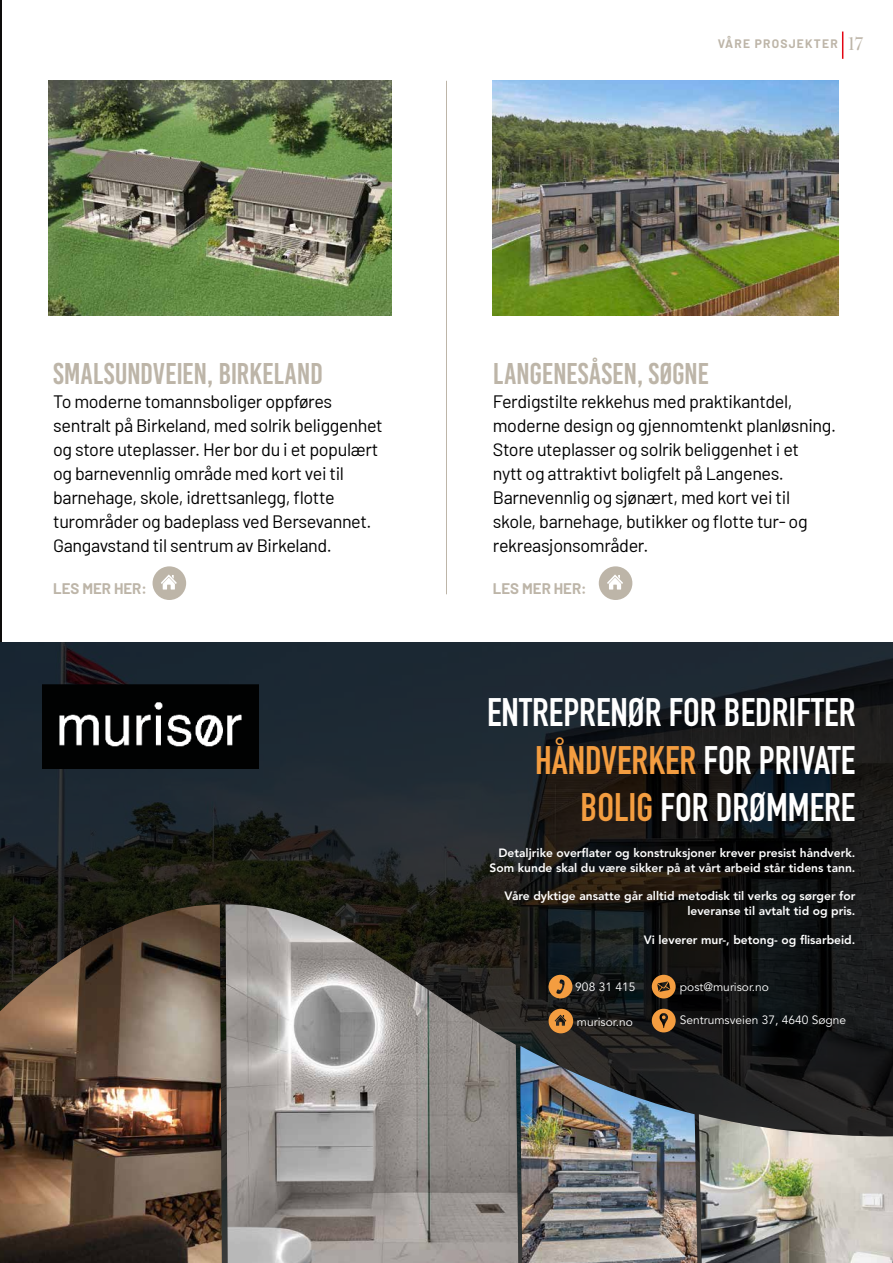
<style>
.page{position:relative;width:893px;height:1263px;background:#fff}
.page>*{position:absolute;margin:0;border:0;box-sizing:border-box;transform-origin:0 0}
.t1{font:39.3px/47.1px "DIN Engschrift LT Pro";color:#fff;text-align:right}
.t2{font:30px "Bebas Kai";letter-spacing:-.01em;color:#bdb5a8}
.t3{font:18px/24px "Barlow";letter-spacing:-.02em;color:#000}
.t4{font:700 15px "Barlow";color:#bdb5a8}
.t5{font:800 12px/14.4px "Avenir LT Std";color:#fff;text-align:right}
.t6{font:12px "Avenir LT Std";color:#fff}
.t7{font:700 12px "Barlow";letter-spacing:.1em;color:#bdb5a8}
.s1{font-family:"Baskerville Display PT";font-weight:400;font-size:18.9px}
.s2{color:#f49d40}
</style>
<div class="page">
<hr style="left:0;top:0;width:1px;height:1263px;background:#0d0c0b">
<img style="left:49px;top:80px;width:342px;height:235px">
<img style="left:493px;top:80px;width:346px;height:235px">
<hr style="left:446px;top:81px;width:1px;height:513px;background:#bdb5a8">
<svg style="left:153px;top:566px;width:33px;height:34px"></svg>
<svg style="left:599px;top:566px;width:33px;height:34px"></svg>
<svg style="left:0;top:642px;width:893px;height:621px;background:#191e21"></svg>
<img style="left:226px;top:904px;width:292px;height:359px">
<img style="left:0;top:904px;width:222px;height:359px">
<img style="left:520px;top:1045px;width:373px;height:218px">
<img style="left:520px;top:1046px;width:177px;height:217px">
<img style="left:43px;top:685px;width:216px;height:83px">
<svg style="left:652px;top:1009px;width:24px;height:23px"></svg>
<svg style="left:549px;top:975px;width:23px;height:23px"></svg>
<svg style="left:652px;top:975px;width:24px;height:23px"></svg>
<svg style="left:549px;top:1009px;width:24px;height:24px"></svg>
<svg style="left:842px;top:32px;width:1px;height:27px"></svg>
<p class="t7" style="left:718px;top:35px;width:147px">VÅRE PROSJEKTER <span class="s1">17</span></p>
<h2 class="t2" style="left:53px;top:357px;width:271px">SMALSUNDVEIEN, BIRKELAND</h2>
<p class="t3" style="left:53px;top:388px;width:331px">To moderne tomannsboliger oppføres sentralt på Birkeland, med solrik beliggenhet og store uteplasser. Her bor du i et populært og barnevennlig område med kort vei til barnehage, skole, idrettsanlegg, flotte turområder og badeplass ved Bersevannet.<br>Gangavstand til sentrum av Birkeland.</p>
<p class="t4" style="left:53px;top:577px;width:95px">LES MER HER:</p>
<h2 class="t2" style="left:493px;top:357px;width:218px">LANGENESÅSEN, SØGNE</h2>
<p class="t3" style="left:493px;top:388px;width:345px">Ferdigstilte rekkehus med praktikantdel, moderne design og gjennomtenkt planløsning.<br>Store uteplasser og solrik beliggenhet i et<br>nytt og attraktivt boligfelt på Langenes.<br>Barnevennlig og sjønært, med kort vei til skole, barnehage, butikker og flotte tur- og rekreasjonsområder.</p>
<p class="t4" style="left:493px;top:577px;width:95px">LES MER HER:</p>
<h1 class="t1" style="left:487px;top:689px;width:370px">ENTREPRENØR FOR BEDRIFTER<br><span class="s2">HÅNDVERKER</span> FOR PRIVATE<br><span class="s2">BOLIG</span> FOR DRØMMERE</h1>
<p class="t5" style="left:490px;top:846px;width:367px">Detaljrike overflater og konstruksjoner krever presist håndverk.<br>Som kunde skal du være sikker på at vårt arbeid står tidens tann.</p>
<p class="t5" style="left:504px;top:889px;width:353px">Våre dyktige ansatte går alltid metodisk til verks og sørger for leveranse til avtalt tid og pris.</p>
<p class="t5" style="left:644px;top:932px;width:213px">Vi leverer mur-, betong- og flisarbeid.</p>
<p class="t6" style="left:575px;top:980px;width:62px">908 31 415</p>
<p class="t6" style="left:680px;top:980px;width:91px">post@murisor.no</p>
<p class="t6" style="left:577px;top:1014px;width:57px">murisor.no</p>
<p class="t6" style="left:680px;top:1013px;width:168px">Sentrumsveien 37, 4640 Søgne</p>
</div>
